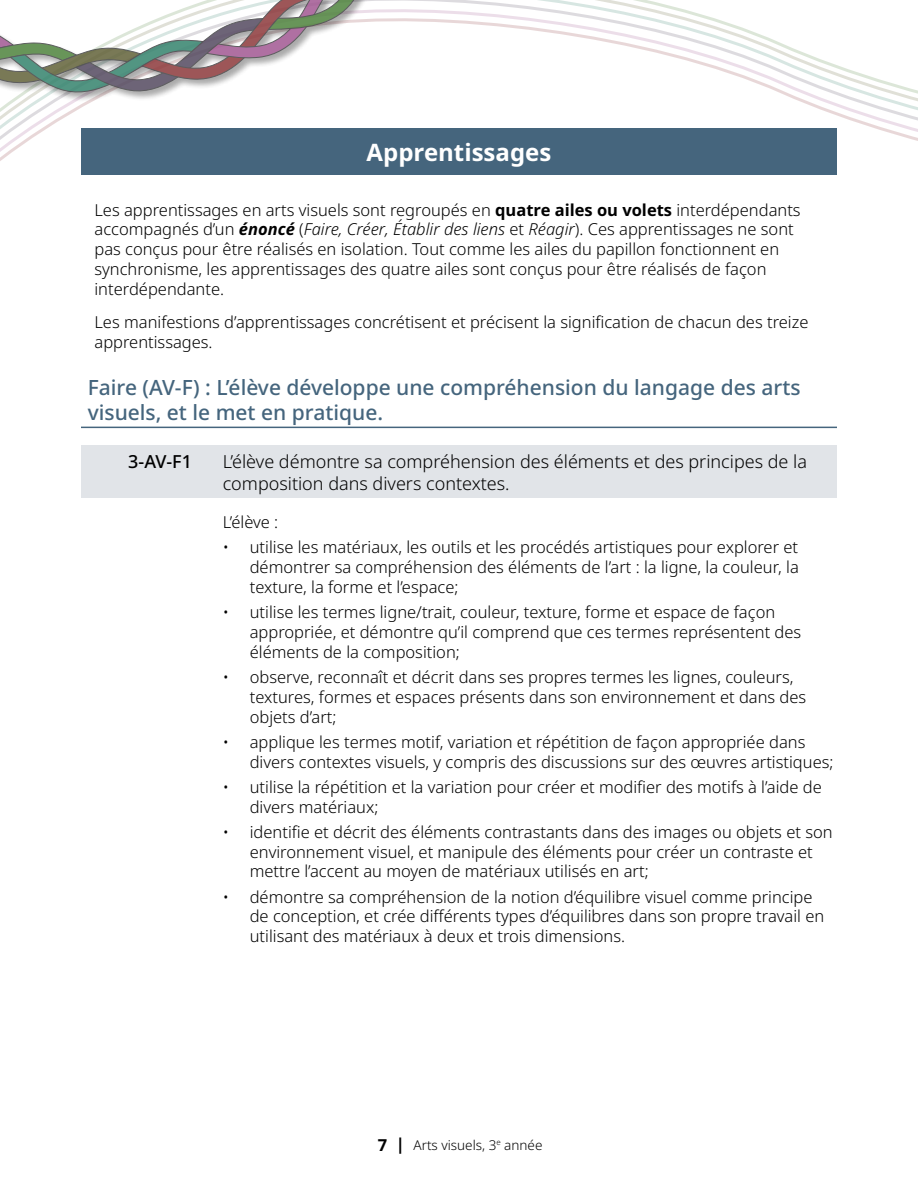
<style>
.page{position:relative;width:918px;height:1188px;background:#fff}
.page>*{position:absolute;margin:0;border:0;box-sizing:border-box;transform-origin:0 0}
.H2_White{font:700 24px "Noto Sans";color:#fff}
.Header_Outcomes{font:500 21px/25.2px "Noto Sans";color:#45657d}
.GLO_arts{font:300 18px/21.6px "Noto Sans";color:#000}
.GLO_arts-2{font:500 18px "Noto Sans";color:#000}
.Paragraph{font:300 16.5px/19.8px "Noto Sans";color:#000}
.Bullet_Outcome_no_bullet{font:300 16.5px "Noto Sans";color:#000}
.t1{font:300 13.5px "Noto Sans";color:#000}
.s1{font-weight:700}
.s2{font-weight:700;font-style:italic}
.s3{font-style:italic}
.s4{font-weight:700;font-size:16.5px}
</style>
<div class="page">
<svg style="left:0;top:0;width:918px;height:175px"></svg>
<div style="left:0;top:0;width:515px;height:102px;background:#000;opacity:.4"></div>
<svg style="left:0;top:0;width:407px;height:96px"></svg>
<div style="left:81px;top:128px;width:756px;height:46px;background:#45657d"></div>
<hr style="left:81px;top:427px;width:756px;height:1px;background:#45657d">
<div style="left:81px;top:445px;width:756px;height:53px;background:#e1e4e8"></div>
<h2 class="H2_White" style="left:367px;top:135px;width:186px">Apprentissages</h2>
<p class="Paragraph" style="left:94px;top:200px;width:708px">Les apprentissages en arts visuels sont regroupés en <span class="s1">quatre ailes ou volets</span> interdépendants accompagnés d’un <span class="s2">énoncé</span> (<span class="s3">Faire, Créer, Établir des liens</span> et <span class="s3">Réagir</span>). Ces apprentissages ne sont pas conçus pour être réalisés en isolation. Tout comme les ailes du papillon fonctionnent en synchronisme, les apprentissages des quatre ailes sont conçus pour être réalisés de façon interdépendante.</p>
<p class="Paragraph" style="left:94px;top:313px;width:716px">Les manifestions d’apprentissages concrétisent et précisent la signification de chacun des treize apprentissages.</p>
<h3 class="Header_Outcomes" style="left:88px;top:375px;width:714px">Faire (AV-F) : L’élève développe une compréhension du langage des arts visuels, et le met en pratique.</h3>
<h4 class="GLO_arts-2" style="left:128px;top:449px;width:65px">3-AV-F1</h4>
<h4 class="GLO_arts" style="left:223px;top:451px;width:586px">L’élève démontre sa compréhension des éléments et des principes de la composition dans divers contextes.</h4>
<p class="Bullet_Outcome_no_bullet" style="left:223px;top:511px;width:57px">L’élève :</p>
<p class="Paragraph" style="left:250px;top:538px;width:551px;text-align:justify;text-indent:-27px">• utilise les matériaux, les outils et les procédés artistiques pour explorer et démontrer sa compréhension des éléments de l’art : la ligne, la couleur, la texture, la forme et l’espace;</p>
<p class="Paragraph" style="left:250px;top:603px;width:553px;text-indent:-27px">• utilise les termes ligne/trait, couleur, texture, forme et espace de façon appropriée, et démontre qu’il comprend que ces termes représentent des éléments de la composition;</p>
<p class="Paragraph" style="left:250px;top:668px;width:558px;text-indent:-27px">• observe, reconnaît et décrit dans ses propres termes les lignes, couleurs, textures, formes et espaces présents dans son environnement et dans des objets d’art;</p>
<p class="Paragraph" style="left:250px;top:732px;width:585px;text-indent:-27px">• applique les termes motif, variation et répétition de façon appropriée dans divers contextes visuels, y compris des discussions sur des œuvres artistiques;</p>
<p class="Paragraph" style="left:250px;top:777px;width:574px;text-indent:-27px">• utilise la répétition et la variation pour créer et modifier des motifs à l’aide de divers matériaux;</p>
<p class="Paragraph" style="left:250px;top:822px;width:584px;text-indent:-27px">• identifie et décrit des éléments contrastants dans des images ou objets et son environnement visuel, et manipule des éléments pour créer un contraste et mettre l’accent au moyen de matériaux utilisés en art;</p>
<p class="Paragraph" style="left:250px;top:887px;width:576px;text-indent:-27px">• démontre sa compréhension de la notion d’équilibre visuel comme principe de conception, et crée différents types d’équilibres dans son propre travail en utilisant des matériaux à deux et trois dimensions.</p>
<p class="t1" style="left:378px;top:1135px;width:166px"><span class="s4">7 |</span> Arts visuels, 3<sup>e</sup> année</p>
</div>
